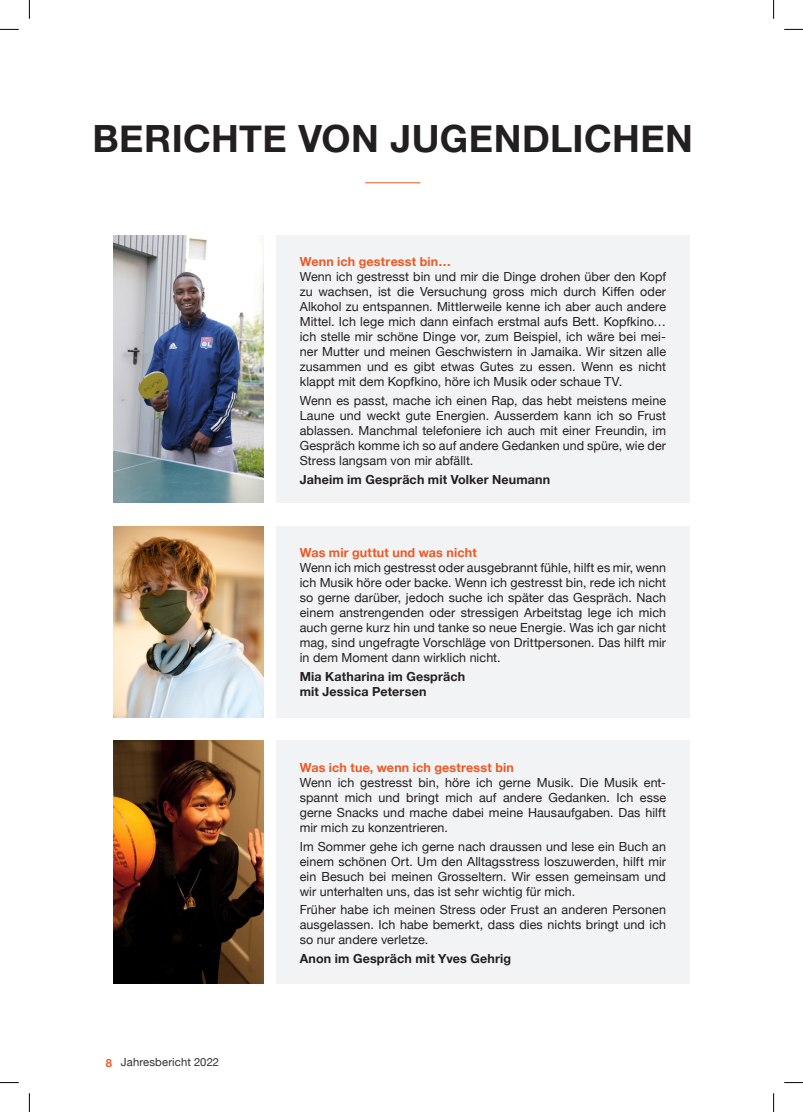
<style>
.page{position:relative;width:803px;height:1112px;background:#fff}
.page>*{position:absolute;margin:0;border:0;box-sizing:border-box;transform-origin:0 0}
.Head{font:700 37.5px "Helvetica Neue";letter-spacing:.01em;color:#231f20}
.Fliesstext{font:12.5px/15px "Helvetica Neue";letter-spacing:.005em;color:#231f20;text-align:justify}
.Name_Autor{font:700 12.5px/15px "Helvetica Neue";letter-spacing:.015em;color:#231f20}
.Zwischentitel_no_spa{font:700 12.5px "Helvetica Neue";letter-spacing:.015em;color:#ed5825}
.t1{font:11.25px "Helvetica Neue";letter-spacing:.01em;color:#312f30}
.s1{font-weight:700;color:#ed5825}
</style>
<div class="page">
<hr style="left:365px;top:182px;width:55px;height:1px;background:#ed5825">
<div style="left:276px;top:235px;width:414px;height:267px;background:#f2f3f4"></div>
<div style="left:276px;top:740px;width:414px;height:243px;background:#f2f3f4"></div>
<div style="left:276px;top:526px;width:414px;height:191px;background:#f2f3f4"></div>
<img style="left:113px;top:235px;width:151px;height:267px">
<img style="left:113px;top:740px;width:151px;height:243px">
<img style="left:113px;top:526px;width:151px;height:191px">
<svg style="left:0;top:29px;width:19px;height:1px"></svg>
<svg style="left:784px;top:29px;width:19px;height:1px"></svg>
<svg style="left:0;top:1082px;width:19px;height:1px"></svg>
<svg style="left:784px;top:1082px;width:19px;height:1px"></svg>
<svg style="left:29px;top:0;width:1px;height:19px"></svg>
<svg style="left:29px;top:1093px;width:1px;height:18px"></svg>
<svg style="left:773px;top:0;width:1px;height:19px"></svg>
<svg style="left:773px;top:1093px;width:1px;height:18px"></svg>
<p class="Head" style="left:92px;top:109px;width:602px">BERICHTE VON JUGENDLICHEN</p>
<p class="Zwischentitel_no_spa" style="left:300px;top:252px;width:153px">Wenn ich gestresst bin…</p>
<p class="Fliesstext" style="left:300px;top:270px;width:368px">Wenn ich gestresst bin und mir die Dinge drohen über den Kopf zu wachsen, ist die Versuchung gross mich durch Kiffen oder Alkohol zu entspannen. Mittlerweile kenne ich aber auch andere Mittel. Ich lege mich dann einfach erstmal aufs Bett. Kopfkino… ich stelle mir schöne Dinge vor, zum Beispiel, ich wäre bei mei&shy;ner Mutter und meinen Geschwistern in Jamaika. Wir sitzen alle zusammen und es gibt etwas Gutes zu essen. Wenn es nicht klappt mit dem Kopfkino, höre ich Musik oder schaue TV.</p>
<p class="Fliesstext" style="left:300px;top:393px;width:368px">Wenn es passt, mache ich einen Rap, das hebt meistens meine Laune und weckt gute Energien. Ausserdem kann ich so Frust ablassen. Manchmal telefoniere ich auch mit einer Freundin, im Gespräch komme ich so auf andere Gedanken und spüre, wie der Stress langsam von mir abfällt.</p>
<p class="Name_Autor" style="left:300px;top:472px;width:252px">Jaheim im Gespräch mit Volker Neumann</p>
<p class="Zwischentitel_no_spa" style="left:300px;top:543px;width:178px">Was mir guttut und was nicht</p>
<p class="Fliesstext" style="left:300px;top:561px;width:368px">Wenn ich mich gestresst oder ausgebrannt fühle, hilft es mir, wenn ich Musik höre oder backe. Wenn ich gestresst bin, rede ich nicht so gerne darüber, jedoch suche ich später das Gespräch. Nach einem anstrengenden oder stressigen Arbeitstag lege ich mich auch gerne kurz hin und tanke so neue Energie. Was ich gar nicht mag, sind ungefragte Vorschläge von Drittpersonen. Das hilft mir in dem Moment dann wirklich nicht.</p>
<p class="Name_Autor" style="left:300px;top:669px;width:167px">Mia Katharina im Gespräch mit Jessica Petersen</p>
<p class="t1" style="left:106px;top:1053px;width:115px"><span class="s1">8</span> Jahresbericht 2022</p>
<p class="Zwischentitel_no_spa" style="left:300px;top:757px;width:216px">Was ich tue, wenn ich gestresst bin</p>
<p class="Fliesstext" style="left:300px;top:775px;width:368px">Wenn ich gestresst bin, höre ich gerne Musik. Die Musik ent&shy;spannt mich und bringt mich auf andere Gedanken. Ich esse gerne Snacks und mache dabei meine Hausaufgaben. Das hilft mir mich zu konzentrieren.</p>
<p class="Fliesstext" style="left:300px;top:839px;width:368px">Im Sommer gehe ich gerne nach draussen und lese ein Buch an einem schönen Ort. Um den Alltagsstress loszuwerden, hilft mir ein Besuch bei meinen Grosseltern. Wir essen gemeinsam und wir unterhalten uns, das ist sehr wichtig für mich.</p>
<p class="Fliesstext" style="left:300px;top:902px;width:368px">Früher habe ich meinen Stress oder Frust an anderen Personen ausgelassen. Ich habe bemerkt, dass dies nichts bringt und ich so nur andere verletze.</p>
<p class="Name_Autor" style="left:300px;top:950px;width:213px">Anon im Gespräch mit Yves Gehrig</p>
</div>
